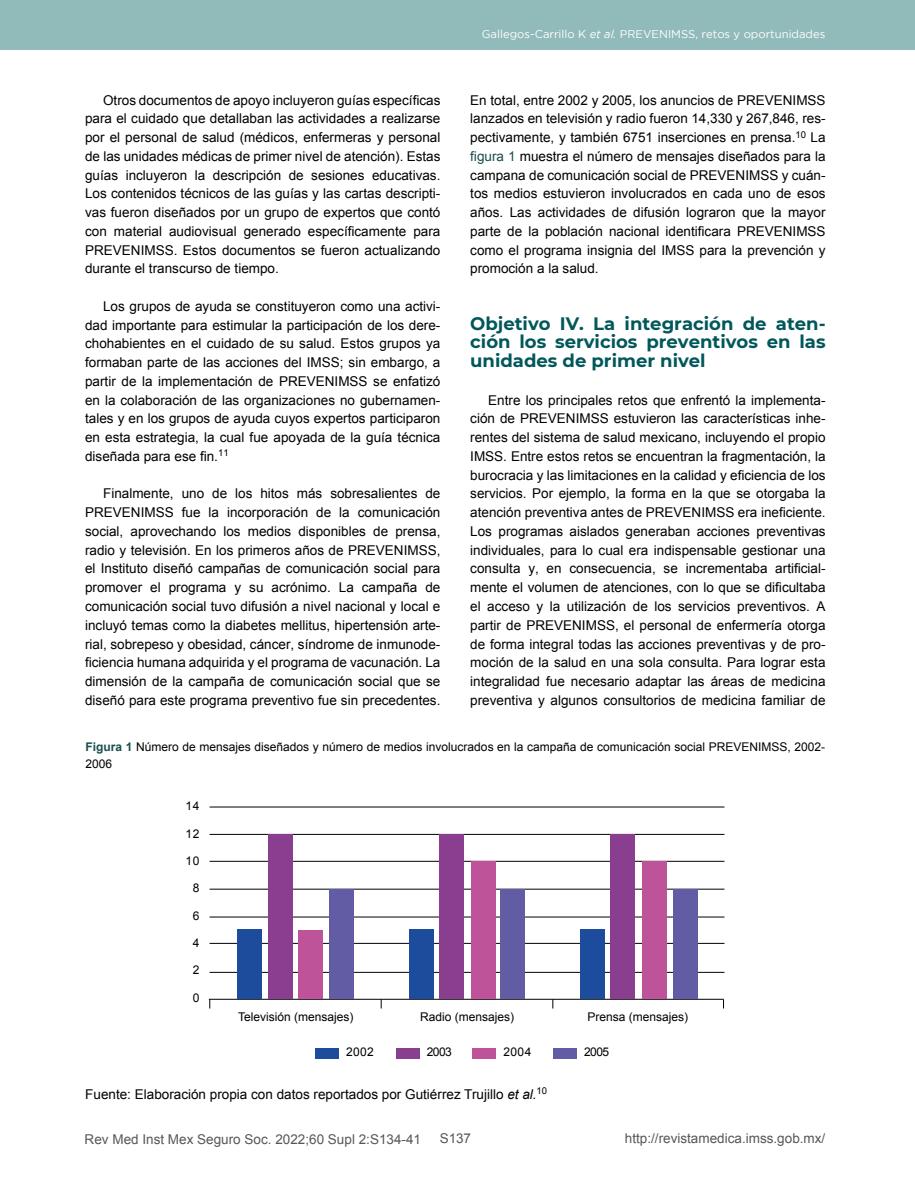
<style>
.page{position:relative;width:915px;height:1191px;background:#fff}
.page>*{position:absolute;margin:0;border:0;box-sizing:border-box;transform-origin:0 0}
.t1{font:700 18px/18.8px "Montserrat";color:#01575a;text-align:justify}
.t2{font:13.5px/18.8px "Arial";color:#000;text-align:justify}
.t3{font:13.5px "Arial";color:#575756}
.t4{font:12px/16.5px "Arial";color:#000}
.t5{font:11.25px "Gotham";color:#fff}
.s1{font-style:italic}
.s2{font-weight:700;color:#1b4e4e}
.s3{color:#1b4e4e}
</style>
<div class="page">
<div style="left:0;top:0;width:914px;height:50px;background:#91baba"></div>
<hr style="left:209px;top:861px;width:515px;height:1px;background:#000">
<hr style="left:209px;top:889px;width:515px;height:1px;background:#000">
<hr style="left:209px;top:834px;width:515px;height:1px;background:#000">
<hr style="left:209px;top:806px;width:515px;height:1px;background:#000">
<hr style="left:209px;top:916px;width:515px;height:1px;background:#000">
<hr style="left:209px;top:943px;width:515px;height:1px;background:#000">
<hr style="left:209px;top:972px;width:515px;height:1px;background:#000">
<hr style="left:209px;top:999px;width:514px;height:1px;background:#000">
<div style="left:237px;top:929px;width:24px;height:69px;background:#1e4c9c"></div>
<div style="left:268px;top:834px;width:25px;height:164px;background:#893e90"></div>
<div style="left:298px;top:930px;width:25px;height:68px;background:#be539a"></div>
<div style="left:329px;top:889px;width:24px;height:109px;background:#625ca5"></div>
<div style="left:439px;top:834px;width:25px;height:164px;background:#893e90"></div>
<div style="left:500px;top:889px;width:25px;height:109px;background:#625ca5"></div>
<div style="left:471px;top:861px;width:24px;height:137px;background:#be539a"></div>
<div style="left:408px;top:929px;width:25px;height:69px;background:#1e4c9c"></div>
<div style="left:610px;top:834px;width:25px;height:164px;background:#893e90"></div>
<div style="left:672px;top:889px;width:25px;height:109px;background:#625ca5"></div>
<div style="left:641px;top:861px;width:25px;height:137px;background:#be539a"></div>
<div style="left:580px;top:929px;width:24px;height:69px;background:#1e4c9c"></div>
<div style="left:395px;top:1047px;width:24px;height:11px;background:#893e90"></div>
<div style="left:472px;top:1047px;width:23px;height:11px;background:#be539a"></div>
<div style="left:553px;top:1047px;width:23px;height:11px;background:#625ca5"></div>
<div style="left:315px;top:1047px;width:23px;height:11px;background:#1e4c9c"></div>
<p class="t5" style="left:481px;top:28px;width:345px">Gallegos-Carrillo K <span class="s1">et al.</span> PREVENIMSS, retos y oportunidades</p>
<p class="t2" style="left:85px;top:91px;width:357px;text-indent:18px">Otros documentos de apoyo incluyeron guías específicas para el cuidado que detallaban las actividades a realizarse por el personal de salud (médicos, enfermeras y personal de las unidades médicas de primer nivel de atención). Estas guías incluyeron la descripción de sesiones educativas.<br>Los contenidos técnicos de las guías y las cartas descripti&shy;vas fueron diseñados por un grupo de expertos que contó con material audiovisual generado específicamente para PREVENIMSS. Estos documentos se fueron actualizando durante el transcurso de tiempo.</p>
<p class="t2" style="left:85px;top:297px;width:357px;text-indent:18px">Los grupos de ayuda se constituyeron como una activi&shy;dad importante para estimular la participación de los dere&shy;chohabientes en el cuidado de su salud. Estos grupos ya formaban parte de las acciones del IMSS; sin embargo, a partir de la implementación de PREVENIMSS se enfatizó en la colaboración de las organizaciones no gubernamen&shy;tales y en los grupos de ayuda cuyos expertos participaron en esta estrategia, la cual fue apoyada de la guía técnica diseñada para ese fin.<sup>11</sup></p>
<p class="t2" style="left:85px;top:484px;width:357px;text-indent:18px">Finalmente, uno de los hitos más sobresalientes de PREVENIMSS fue la incorporación de la comunicación social, aprovechando los medios disponibles de prensa, radio y televisión. En los primeros años de PREVENIMSS, el Instituto diseñó campañas de comunicación social para promover el programa y su acrónimo. La campaña de comunicación social tuvo difusión a nivel nacional y local e incluyó temas como la diabetes mellitus, hipertensión arte&shy;rial, sobrepeso y obesidad, cáncer, síndrome de inmunode&shy;ficiencia humana adquirida y el programa de vacunación. La dimensión de la campaña de comunicación social que se diseñó para este programa preventivo fue sin precedentes.</p>
<p class="t4" style="left:86px;top:738px;width:740px"><span class="s2">Figura 1</span> Número de mensajes diseñados y número de medios involucrados en la campaña de comunicación social PREVENIMSS, 2002-<br>2006</p>
<p class="t2" style="left:470px;top:91px;width:357px">En total, entre 2002 y 2005, los anuncios de PREVENIMSS lanzados en televisión y radio fueron 14,330 y 267,846, res&shy;pectivamente, y también 6751 inserciones en prensa.<sup>10</sup> La <span class="s3">figura 1</span> muestra el número de mensajes diseñados para la campana de comunicación social de PREVENIMSS y cuán&shy;tos medios estuvieron involucrados en cada uno de esos años. Las actividades de difusión lograron que la mayor parte de la población nacional identificara PREVENIMSS como el programa insignia del IMSS para la prevención y promoción a la salud.</p>
<h1 class="t1" style="left:470px;top:313px;width:357px">Objetivo IV. La integración de aten&shy;ción los servicios preventivos en las unidades de primer nivel</h1>
<p class="t2" style="left:470px;top:391px;width:357px;text-indent:18px">Entre los principales retos que enfrentó la implementa&shy;ción de PREVENIMSS estuvieron las características inhe&shy;rentes del sistema de salud mexicano, incluyendo el propio IMSS. Entre estos retos se encuentran la fragmentación, la burocracia y las limitaciones en la calidad y eficiencia de los servicios. Por ejemplo, la forma en la que se otorgaba la atención preventiva antes de PREVENIMSS era ineficiente.<br>Los programas aislados generaban acciones preventivas individuales, para lo cual era indispensable gestionar una consulta y, en consecuencia, se incrementaba artificial&shy;mente el volumen de atenciones, con lo que se dificultaba el acceso y la utilización de los servicios preventivos. A partir de PREVENIMSS, el personal de enfermería otorga de forma integral todas las acciones preventivas y de pro&shy;moción de la salud en una sola consulta. Para lograr esta integralidad fue necesario adaptar las áreas de medicina preventiva y algunos consultorios de medicina familiar de</p>
<p class="t4" style="left:185px;top:798px;width:15px">14</p>
<p class="t4" style="left:185px;top:825px;width:15px">12</p>
<p class="t4" style="left:185px;top:852px;width:15px">10</p>
<p class="t4" style="left:192px;top:880px;width:8px">8</p>
<p class="t4" style="left:192px;top:908px;width:8px">6</p>
<p class="t4" style="left:192px;top:934px;width:8px">4</p>
<p class="t4" style="left:192px;top:962px;width:8px">2</p>
<p class="t4" style="left:192px;top:990px;width:8px">0</p>
<p class="t4" style="left:238px;top:1008px;width:117px">Televisión (mensajes)</p>
<p class="t4" style="left:420px;top:1008px;width:96px">Radio (mensajes)</p>
<p class="t4" style="left:587px;top:1008px;width:102px">Prensa (mensajes)</p>
<p class="t4" style="left:346px;top:1044px;width:29px">2002</p>
<p class="t4" style="left:426px;top:1044px;width:27px">2003</p>
<p class="t4" style="left:503px;top:1044px;width:29px">2004</p>
<p class="t4" style="left:584px;top:1044px;width:27px">2005</p>
<p class="t2" style="left:85px;top:1084px;width:463px">Fuente: Elaboración propia con datos reportados por Gutiérrez Trujillo <span class="s1">et al.</span><sup>10</sup></p>
<p class="t3" style="left:85px;top:1130px;width:338px">Rev Med Inst Mex Seguro Soc. 2022;60 Supl 2:S134-41</p>
<p class="t3" style="left:439px;top:1129px;width:33px">S137</p>
<p class="t3" style="left:624px;top:1129px;width:202px">http://revistamedica.imss.gob.mx/</p>
</div>
